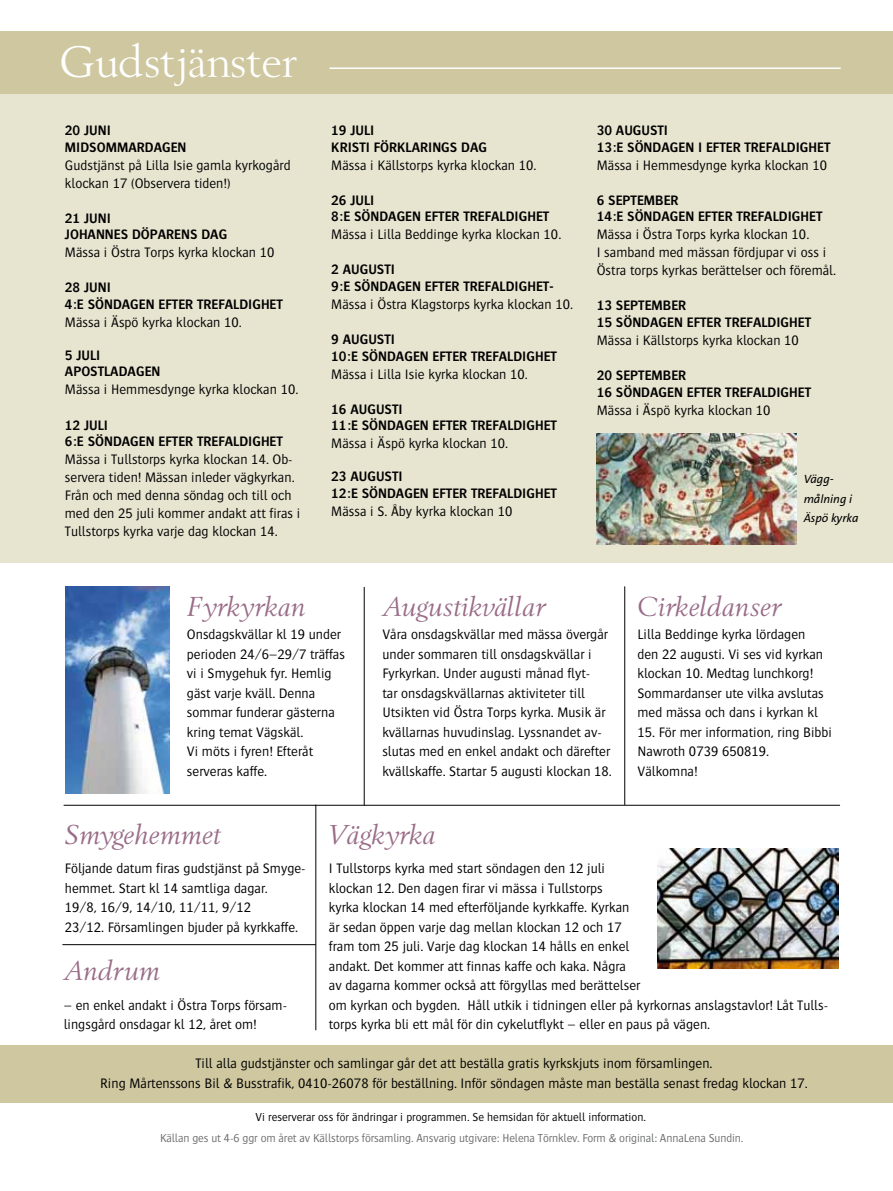
<style>
.page{position:relative;width:893px;height:1191px;background:#fff}
.page>*{position:absolute;margin:0;border:0;box-sizing:border-box;transform-origin:0 0}
.t1{font:43.5px "Berling Nova Display Pro";color:#fff}
.t2{font:italic 27px "Berling Nova Display Pro";color:#996c88}
.t3{font:300 14.25px/19.5px "Bosis";color:#000}
.t4{font:600 14.25px/16.5px "Bosis";letter-spacing:.1em;color:#000}
.t5{font:600 14.25px/16.5px "Bosis";letter-spacing:.05em;color:#000}
.t6{font:300 12px "Bosis";letter-spacing:-.01em;color:#6d6e70}
.t7{font:300 12px "Bosis";color:#000}
.t8{font:italic 12px/19.5px "The Sans B5 Plain";color:#000}
</style>
<div class="page">
<div style="left:0;top:1045px;width:893px;height:57px;background:#cec79f"></div>
<div style="left:0;top:92px;width:893px;height:471px;background:#e7e4d0"></div>
<div style="left:0;top:31px;width:893px;height:63px;background:#cec79f"></div>
<hr style="left:330px;top:67px;width:510px;height:2px;background:#fff">
<img style="left:66px;top:586px;width:103px;height:207px">
<hr style="left:64px;top:805px;width:776px;height:1px;background:#000">
<hr style="left:63px;top:944px;width:252px;height:1px;background:#000">
<hr style="left:316px;top:805px;width:1px;height:225px;background:#000">
<hr style="left:364px;top:587px;width:1px;height:218px;background:#000">
<img style="left:657px;top:848px;width:182px;height:120px">
<img style="left:597px;top:433px;width:199px;height:111px">
<hr style="left:624px;top:586px;width:1px;height:218px;background:#000">
<h1 class="t1" style="left:60px;top:35px;width:239px">Gudstjänster</h1>
<p class="t4" style="left:65px;top:122px;width:47px">20 JUNI<br>MIDSOMMA</p>
<p class="t4" style="left:137px;top:138px;width:42px">RDAGEN</p>
<p class="t3" style="left:65px;top:156px;width:227px;line-height:18px">Gudstjänst på Lilla Isie gamla kyrkogård klockan 17 (Observera tiden!)</p>
<p class="t4" style="left:65px;top:209px;width:47px">21 JUNI<br>JOHANNES</p>
<p class="t4" style="left:132px;top:226px;width:51px">DÖPARENS</p>
<p class="t4" style="left:201px;top:226px;width:27px">DAG</p>
<p class="t3" style="left:65px;top:242px;width:211px">Mässa i Östra Torps kyrka klockan 10</p>
<p class="t4" style="left:65px;top:279px;width:101px">28 JUNI<br>4:E SÖNDAGEN EFTE</p>
<p class="t4" style="left:185px;top:296px;width:34px">R TREFAL</p>
<p class="t4" style="left:239px;top:296px;width:38px">DIGHET</p>
<p class="t3" style="left:65px;top:312px;width:178px">Mässa i Äspö kyrka klockan 10.</p>
<p class="t4" style="left:65px;top:347px;width:37px">5 JULI<br>APOSTLA</p>
<p class="t4" style="left:119px;top:363px;width:34px">DAGEN</p>
<p class="t3" style="left:65px;top:380px;width:235px">Mässa i Hemmesdynge kyrka klockan 10.</p>
<p class="t4" style="left:65px;top:416px;width:101px">12 JULI<br>6:E SÖNDAGEN EFTE</p>
<p class="t4" style="left:185px;top:433px;width:34px">R TREFAL</p>
<p class="t4" style="left:239px;top:433px;width:38px">DIGHET</p>
<p class="t3" style="left:65px;top:450px;width:237px;line-height:18px">Mässa i Tullstorps kyrka klockan 14. Ob&shy;servera tiden! Mässan inleder vägkyrkan.<br>Från och med denna söndag och till och med den 25 juli kommer andakt att firas i Tullstorps kyrka varje dag klockan 14.</p>
<p class="t4" style="left:331px;top:122px;width:157px">19 JULI<br>KRISTI FÖRKLARINGS DAG</p>
<p class="t3" style="left:331px;top:155px;width:207px">Mässa i Källstorps kyrka klockan 10.</p>
<p class="t4" style="left:331px;top:191px;width:101px">26 JULI<br>8:E SÖNDAGEN EFTE</p>
<p class="t4" style="left:452px;top:208px;width:34px">R TREFAL</p>
<p class="t4" style="left:506px;top:208px;width:38px">DIGHET</p>
<p class="t3" style="left:331px;top:224px;width:231px">Mässa i Lilla Beddinge kyrka klockan 10.</p>
<p class="t4" style="left:331px;top:261px;width:101px">2 AUGUSTI<br>9:E SÖNDAGEN EFTE</p>
<p class="t4" style="left:452px;top:278px;width:34px">R TREFAL</p>
<p class="t4" style="left:506px;top:278px;width:50px">DIGHET-</p>
<p class="t3" style="left:331px;top:294px;width:243px">Mässa i Östra Klagstorps kyrka klockan 10.</p>
<p class="t4" style="left:331px;top:331px;width:109px">9 AUGUSTI<br>10:E SÖNDAGEN EFTE</p>
<p class="t4" style="left:459px;top:347px;width:34px">R TREFAL</p>
<p class="t4" style="left:513px;top:347px;width:38px">DIGHET</p>
<p class="t3" style="left:331px;top:364px;width:198px">Mässa i Lilla Isie kyrka klockan 10.</p>
<p class="t5" style="left:331px;top:400px;width:109px">16 AUGUSTI<br>11:E SÖNDAGEN EFTE</p>
<p class="t4" style="left:459px;top:417px;width:34px">R TREFAL</p>
<p class="t4" style="left:513px;top:417px;width:38px">DIGHET</p>
<p class="t3" style="left:331px;top:433px;width:178px">Mässa i Äspö kyrka klockan 10.</p>
<p class="t5" style="left:331px;top:468px;width:109px">23 AUGUSTI<br>12:E SÖNDAGEN EFTE</p>
<p class="t4" style="left:459px;top:484px;width:34px">R TREFAL</p>
<p class="t4" style="left:513px;top:484px;width:38px">DIGHET</p>
<p class="t3" style="left:331px;top:501px;width:183px">Mässa i S. Åby kyrka klockan 10</p>
<p class="t5" style="left:597px;top:122px;width:117px">30 AUGUSTI<br>13:E SÖNDAGEN I EFTE</p>
<p class="t4" style="left:733px;top:138px;width:34px">R TREFAL</p>
<p class="t4" style="left:787px;top:138px;width:38px">DIGHET</p>
<p class="t3" style="left:597px;top:155px;width:232px">Mässa i Hemmesdynge kyrka klockan 10</p>
<p class="t4" style="left:597px;top:191px;width:21px">6 SEPTEMBE</p>
<p class="t4" style="left:597px;top:191px;width:109px;text-indent:74px">R<br>14:E SÖNDAGEN EFTE</p>
<p class="t4" style="left:725px;top:208px;width:34px">R TREFAL</p>
<p class="t4" style="left:779px;top:208px;width:38px">DIGHET</p>
<p class="t3" style="left:597px;top:225px;width:241px;line-height:18px">Mässa i Östra Torps kyrka klockan 10.<br>I samband med mässan fördjupar vi oss i<br>Östra torps kyrkas berättelser och föremål.</p>
<p class="t4" style="left:597px;top:297px;width:28px">13 SEPTEMBE</p>
<p class="t4" style="left:597px;top:297px;width:98px;text-indent:82px">R<br>15 SÖNDAGEN EFTE</p>
<p class="t4" style="left:713px;top:314px;width:34px">R TREFAL</p>
<p class="t4" style="left:768px;top:314px;width:38px">DIGHET</p>
<p class="t3" style="left:597px;top:330px;width:204px">Mässa i Källstorps kyrka klockan 10</p>
<p class="t4" style="left:597px;top:367px;width:28px">20 SEPTEMBE</p>
<p class="t4" style="left:597px;top:367px;width:98px;text-indent:81px">R<br>16 SÖNDAGEN EFTE</p>
<p class="t4" style="left:713px;top:383px;width:34px">R TREFAL</p>
<p class="t4" style="left:768px;top:383px;width:38px">DIGHET</p>
<p class="t3" style="left:597px;top:400px;width:175px">Mässa i Äspö kyrka klockan 10</p>
<p class="t8" style="left:804px;top:470px;width:56px">Vägg&shy;målning i<br>Äspö kyrka</p>
<h2 class="t2" style="left:187px;top:591px;width:120px">Fyrkyrkan</h2>
<p class="t3" style="left:187px;top:624px;width:160px">Onsdagskvällar kl 19 under perioden 24/6–29/7 träffas vi i Smygehuk fyr. Hemlig gäst varje kväll. Denna sommar funderar gästerna kring temat Vägskäl.<br>Vi möts i fyren! Efteråt serveras kaffe.</p>
<h2 class="t2" style="left:382px;top:591px;width:165px">Augustikvällar</h2>
<p class="t3" style="left:382px;top:624px;width:231px">Våra onsdagskvällar med mässa övergår under sommaren till onsdagskvällar i Fyrkyrkan. Under augusti månad flyt-<br>tar onsdagskvällarnas aktiviteter till Utsikten vid Östra Torps kyrka. Musik är kvällarnas huvudinslag. Lyssnandet av&shy;slutas med en enkel andakt och därefter kvällskaffe. Startar 5 augusti klockan 18.</p>
<h2 class="t2" style="left:638px;top:591px;width:145px">Cirkeldanser</h2>
<p class="t3" style="left:638px;top:624px;width:188px">Lilla Beddinge kyrka lördagen den 22 augusti. Vi ses vid kyrkan klockan 10. Medtag lunchkorg!<br>Sommardanser ute vilka avslutas med mässa och dans i kyrkan kl</p>
<p class="t3" style="left:638px;top:722px;width:196px">15. För mer information, ring Bibbi<br>Nawroth 0739 650819.<br>Välkomna!</p>
<h2 class="t2" style="left:65px;top:818px;width:157px">Smygehemmet</h2>
<p class="t3" style="left:65px;top:858px;width:242px">Följande datum firas gudstjänst på Smyge&shy;hemmet. Start kl 14 samtliga dagar.<br>19/8, 16/9, 14/10, 11/11, 9/12<br>23/12. Församlingen bjuder på kyrkkaffe.</p>
<h2 class="t2" style="left:64px;top:955px;width:98px">Andrum</h2>
<p class="t3" style="left:64px;top:995px;width:225px">– en enkel andakt i Östra Torps försam&shy;lingsgård onsdagar kl 12, året om!</p>
<h2 class="t2" style="left:329px;top:818px;width:109px">Vägkyrka</h2>
<p class="t3" style="left:329px;top:858px;width:501px">I Tullstorps kyrka med start söndagen den 12 juli<br>klockan 12. Den dagen firar vi mässa i Tullstorps<br>kyrka klockan 14 med efterföljande kyrkkaffe. Kyrkan<br>är sedan öppen varje dag mellan klockan 12 och 17<br>fram tom 25 juli. Varje dag klockan 14 hålls en enkel<br>andakt. Det kommer att finnas kaffe och kaka. Några<br>av dagarna kommer också att förgyllas med berättelser<br>om kyrkan och bygden. Håll utkik i tidningen eller på kyrkornas anslagstavlor! Låt Tulls&shy;torps kyrka bli ett mål för din cykelutflykt – eller en paus på vägen.</p>
<p class="t3" style="left:100px;top:1053px;width:709px;text-align:center">Till alla gudstjänster och samlingar går det att beställa gratis kyrkskjuts inom församlingen.<br>Ring Mårtenssons Bil &amp; Busstrafik, 0410-26078 för beställning. Inför söndagen måste man beställa senast fredag klockan 17.</p>
<p class="t7" style="left:256px;top:1110px;width:392px">Vi reserverar oss för ändringar i programmen. Se hemsidan för aktuell information.</p>
<p class="t6" style="left:160px;top:1131px;width:585px">Källan ges ut 4-6 ggr om året av Källstorps församling. Ansvarig utgivare: Helena Törnklev. Form &amp; original: AnnaLena Sundin.</p>
</div>
